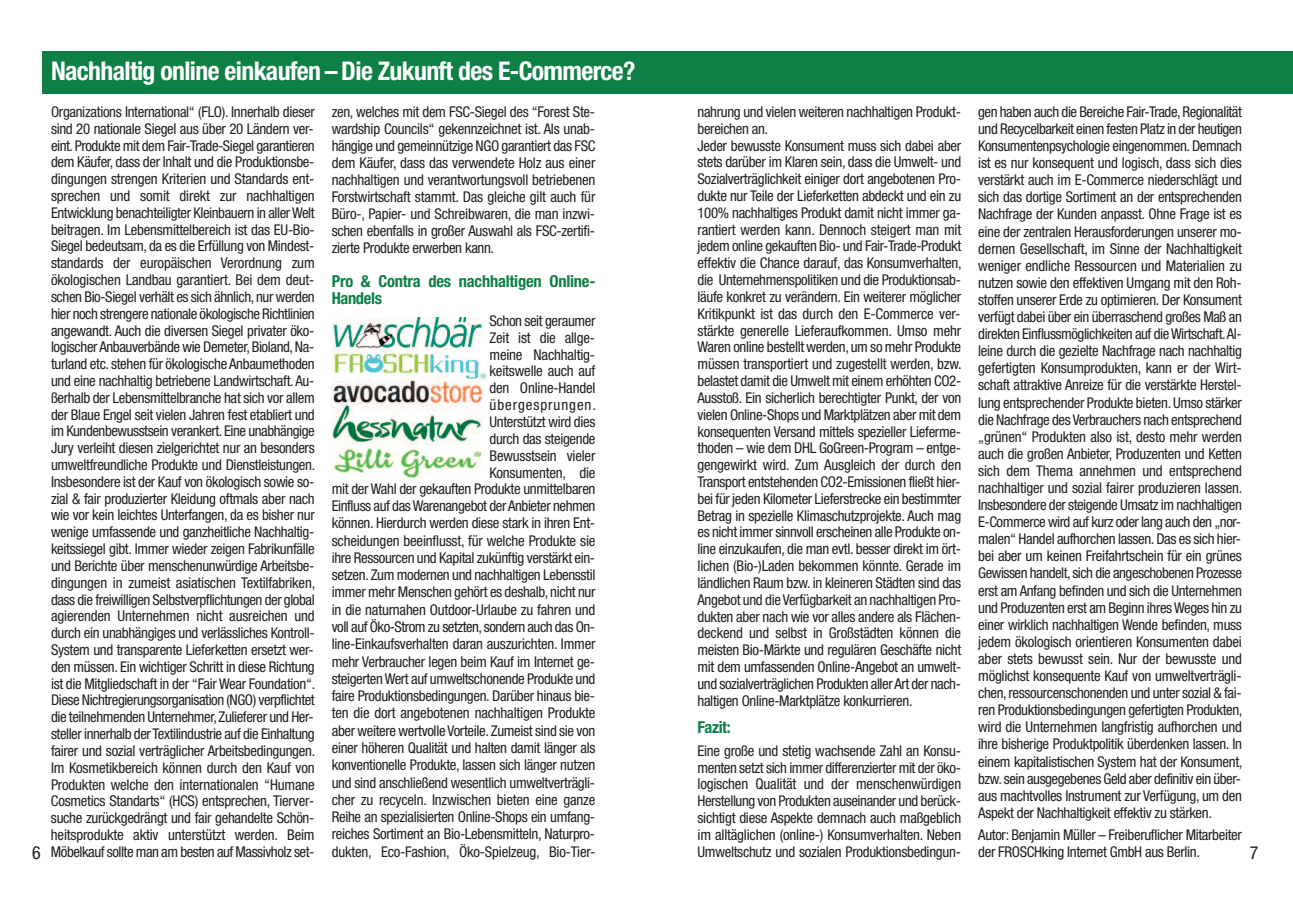
<style>
.page{position:relative;width:1293px;height:910px;background:#fff}
.page>*{position:absolute;margin:0;border:0;box-sizing:border-box;transform-origin:0 0}
.t1{font:700 condensed 25.8px "Helvetica Neue";letter-spacing:-.025em;color:#fff}
.t2{font:condensed 18px "Helvetica Neue";color:#231f20}
.t3{font:700 condensed 16.5px/17px "Helvetica Neue LT";letter-spacing:-.015em;color:#0e7f45}
.t4{font:condensed 14.85px/16.8px "Helvetica Neue";letter-spacing:-.025em;color:#231f20;text-align:justify}
</style>
<div class="page">
<img style="left:332px;top:317px;width:154px;height:161px">
<div style="left:43px;top:51px;width:1250px;height:43px;background:#0e7f45"></div>
<h1 class="t1" style="left:51px;top:62px;width:586px">Nachhaltig online einkaufen – Die Zukunft des E-Commerce?</h1>
<p class="t4" style="left:978px;top:104px;width:266px">gen haben auch die Bereiche Fair-Trade,Regionalität und Recycelbarkeit einen festen Platz in der heutigen Konsumentenpsychologie eingenommen.Demnach ist es nur konsequent und logisch, dass sich dies verstärkt auch im E-Commerce niederschlägt und sich das dortige Sortiment an der entsprechenden Nachfrage der Kunden anpasst. Ohne Frage ist es eine der zentralen Herausforderungen unserer mo&shy;dernen Gesellschaft, im Sinne der Nachhaltigkeit weniger endliche Ressourcen und Materialien zu nutzen sowie den effektiven Umgang mit den Roh&shy;stoffen unserer Erde zu optimieren. Der Konsument verfügt dabei über ein überraschend großes Maß an direkten Einflussmöglichkeiten auf dieWirtschaft.Al&shy;leine durch die gezielte Nachfrage nach nachhaltig gefertigten Konsumprodukten, kann er der Wirt&shy;schaft attraktive Anreize für die verstärkte Herstel&shy;lung entsprechender Produkte bieten.Umso stärker die Nachfrage des Verbrauchers nach entsprechend „grünen“ Produkten also ist, desto mehr werden auch die großen Anbieter, Produzenten und Ketten sich dem Thema annehmen und entsprechend nachhaltiger und sozial fairer produzieren lassen.<br>Insbesondere der steigende Umsatz im nachhaltigen E-Commerce wird auf kurz oder lang auch den „nor&shy;malen“ Handel aufhorchen lassen.Das es sich hier&shy;bei aber um keinen Freifahrtschein für ein grünes Gewissen handelt, sich die angeschobenen Prozesse erst am Anfang befinden und sich die Unternehmen und Produzenten erst am Beginn ihresWeges hin zu einer wirklich nachhaltigen Wende befinden, muss jedem ökologisch orientieren Konsumenten dabei aber stets bewusst sein. Nur der bewusste und möglichst konsequente Kauf von umweltverträgli&shy;chen,ressourcenschonenden und unter sozial &amp; fai&shy;ren Produktionsbedingungen gefertigten Produkten, wird die Unternehmen langfristig aufhorchen und ihre bisherige Produktpolitik überdenken lassen. In einem kapitalistischen System hat der Konsument, bzw. sein ausgegebenes Geld aber definitiv ein über&shy;aus machtvolles Instrument zur Verfügung, um den Aspekt der Nachhaltigkeit effektiv zu stärken.</p>
<p class="t4" style="left:978px;top:827px;width:265px">Autor: Benjamin Müller – Freiberuflicher Mitarbeiter der FROSCHking Internet GmbH aus Berlin.</p>
<p class="t4" style="left:51px;top:105px;width:266px">Organizations International“ (FLO). Innerhalb dieser sind 20 nationale Siegel aus über 20 Ländern ver&shy;eint.Produkte mit dem Fair-Trade-Siegel garantieren dem Käufer, dass der Inhalt und die Produktionsbe&shy;dingungen strengen Kriterien und Standards ent&shy;sprechen und somit direkt zur nachhaltigen Entwicklung benachteiligter Kleinbauern in allerWelt beitragen. Im Lebensmittelbereich ist das EU-Bio-Siegel bedeutsam, da es die Erfüllung von Mindest&shy;standards der europäischen Verordnung zum ökologischen Landbau garantiert. Bei dem deut&shy;schen Bio-Siegel verhält es sich ähnlich, nur werden hier noch strengere nationale ökologische Richtlinien angewandt. Auch die diversen Siegel privater öko&shy;logischerAnbauverbände wie Demeter,Bioland,Na&shy;turland etc. stehen für ökologische Anbaumethoden und eine nachhaltig betriebene Landwirtschaft.Au&shy;ßerhalb der Lebensmittelbranche hat sich vor allem der Blaue Engel seit vielen Jahren fest etabliert und im Kundenbewusstsein verankert.Eine unabhängige Jury verleiht diesen zielgerichtet nur an besonders umweltfreundliche Produkte und Dienstleistungen.<br>Insbesondere ist der Kauf von ökologisch sowie so&shy;zial &amp; fair produzierter Kleidung oftmals aber nach wie vor kein leichtes Unterfangen, da es bisher nur wenige umfassende und ganzheitliche Nachhaltig&shy;keitssiegel gibt. Immer wieder zeigen Fabrikunfälle und Berichte über menschenunwürdige Arbeitsbe&shy;dingungen in zumeist asiatischen Textilfabriken, dass die freiwilligen Selbstverpflichtungen der global agierenden Unternehmen nicht ausreichen und durch ein unabhängiges und verlässliches Kontroll-System und transparente Lieferketten ersetzt wer&shy;den müssen. Ein wichtiger Schritt in diese Richtung ist die Mitgliedschaft in der “Fair Wear Foundation“.<br>Diese Nichtregierungsorganisation (NGO) verpflichtet die teilnehmenden Unternehmer, Zulieferer und Her&shy;steller innerhalb derTextilindustrie auf die Einhaltung fairer und sozial verträglicher Arbeitsbedingungen.<br>Im Kosmetikbereich können durch den Kauf von Produkten welche den internationalen “Humane Cosmetics Standarts“ (HCS) entsprechen, Tierver&shy;suche zurückgedrängt und fair gehandelte Schön&shy;heitsprodukte aktiv unterstützt werden. Beim Möbelkauf sollte man am besten auf Massivholz set-</p>
<p class="t4" style="left:332px;top:104px;width:265px">zen, welches mit dem FSC-Siegel des “Forest Ste&shy;wardship Councils“ gekennzeichnet ist. Als unab&shy;hängige und gemeinnützige NGO garantiert das FSC dem Käufer, dass das verwendete Holz aus einer nachhaltigen und verantwortungsvoll betriebenen Forstwirtschaft stammt. Das gleiche gilt auch für Büro-, Papier- und Schreibwaren, die man inzwi&shy;schen ebenfalls in großer Auswahl als FSC-zertifi&shy;zierte Produkte erwerben kann.</p>
<p class="t4" style="left:697px;top:105px;width:266px;text-align:left">nahrung und vielen weiteren nachhaltigen Produkt&shy;bereichen an.<br>Jeder bewusste Konsument muss sich dabei aber stets darüber im Klaren sein, dass die Umwelt- und Sozialverträglichkeit einiger dort angebotenen Pro&shy;dukte nur Teile der Lieferketten abdeckt und ein zu 100% nachhaltiges Produkt damit nicht immer ga&shy;rantiert werden kann. Dennoch steigert man mit jedem online gekauften Bio- und Fair-Trade-Produkt effektiv die Chance darauf, das Konsumverhalten, die Unternehmenspolitiken und die Produktionsab&shy;läufe konkret zu verändern. Ein weiterer möglicher Kritikpunkt ist das durch den E-Commerce ver&shy;stärkte generelle Lieferaufkommen. Umso mehr Waren online bestellt werden, um so mehr Produkte müssen transportiert und zugestellt werden, bzw. belastet damit die Umwelt mit einem erhöhten CO2- Ausstoß. Ein sicherlich berechtigter Punkt, der von vielen Online-Shops und Marktplätzen aber mit dem konsequenten Versand mittels spezieller Lieferme&shy;thoden – wie dem DHL GoGreen-Program – entge&shy;gengewirkt wird. Zum Ausgleich der durch den Transport entstehenden CO2-Emissionen fließt hier&shy;bei für jeden Kilometer Lieferstrecke ein bestimmter Betrag in spezielle Klimaschutzprojekte. Auch mag es nicht immer sinnvoll erscheinen alle Produkte on&shy;line einzukaufen, die man evtl. besser direkt im ört&shy;lichen (Bio-)Laden bekommen könnte. Gerade im ländlichen Raum bzw. in kleineren Städten sind das Angebot und die Verfügbarkeit an nachhaltigen Pro&shy;dukten aber nach wie vor alles andere als Flächen&shy;deckend und selbst in Großstädten können die meisten Bio-Märkte und regulären Geschäfte nicht mit dem umfassenden Online-Angebot an umwelt&shy;und sozialverträglichen Produkten allerArt der nach&shy;haltigen Online-Marktplätze konkurrieren.</p>
<p class="t3" style="left:697px;top:720px;width:35px">Fazit:</p>
<p class="t4" style="left:697px;top:743px;width:265px">Eine große und stetig wachsende Zahl an Konsu&shy;menten setzt sich immer differenzierter mit der öko&shy;logischen Qualität und der menschenwürdigen Herstellung von Produkten auseinander und berück&shy;sichtigt diese Aspekte demnach auch maßgeblich im alltäglichen (online-) Konsumverhalten. Neben Umweltschutz und sozialen Produktionsbedingun-</p>
<p class="t3" style="left:332px;top:274px;width:265px">Pro &amp; Contra des nachhaltigen Online-<br>Handels</p>
<p class="t4" style="left:332px;top:313px;width:266px;text-align:right">Schon seit geraumer<br>Zeit ist die allge-<br>meine Nachhaltig-<br>keitswelle auch auf<br>den Online-Handel<br>übergesprungen.<br>Unterstützt wird dies<br>durch das steigende<br>Bewusstsein vieler<br>Konsumenten, die<br>mit der Wahl der gekauften Produkte unmittelbaren Einfluss auf dasWarenangebot derAnbieter nehmen können. Hierdurch werden diese stark in ihren Ent&shy;scheidungen beeinflusst, für welche Produkte sie ihre Ressourcen und Kapital zukünftig verstärkt ein&shy;setzen. Zum modernen und nachhaltigen Lebensstil immer mehr Menschen gehört es deshalb, nicht nur in die naturnahen Outdoor-Urlaube zu fahren und voll auf Öko-Strom zu setzten, sondern auch das On&shy;line-Einkaufsverhalten daran auszurichten. Immer mehr Verbraucher legen beim Kauf im Internet ge&shy;steigertenWert auf umweltschonende Produkte und faire Produktionsbedingungen. Darüber hinaus bie&shy;ten die dort angebotenen nachhaltigen Produkte aber weitere wertvolle Vorteile. Zumeist sind sie von einer höheren Qualität und halten damit länger als konventionelle Produkte, lassen sich länger nutzen und sind anschließend wesentlich umweltverträgli&shy;cher zu recyceln. Inzwischen bieten eine ganze Reihe an spezialisierten Online-Shops ein umfang&shy;reiches Sortiment an Bio-Lebensmitteln, Naturpro&shy;dukten, Eco-Fashion, Öko-Spielzeug, Bio-Tier-</p>
<p class="t2" style="left:32px;top:846px;width:10px">6</p>
<p class="t2" style="left:1249px;top:846px;width:10px">7</p>
</div>
